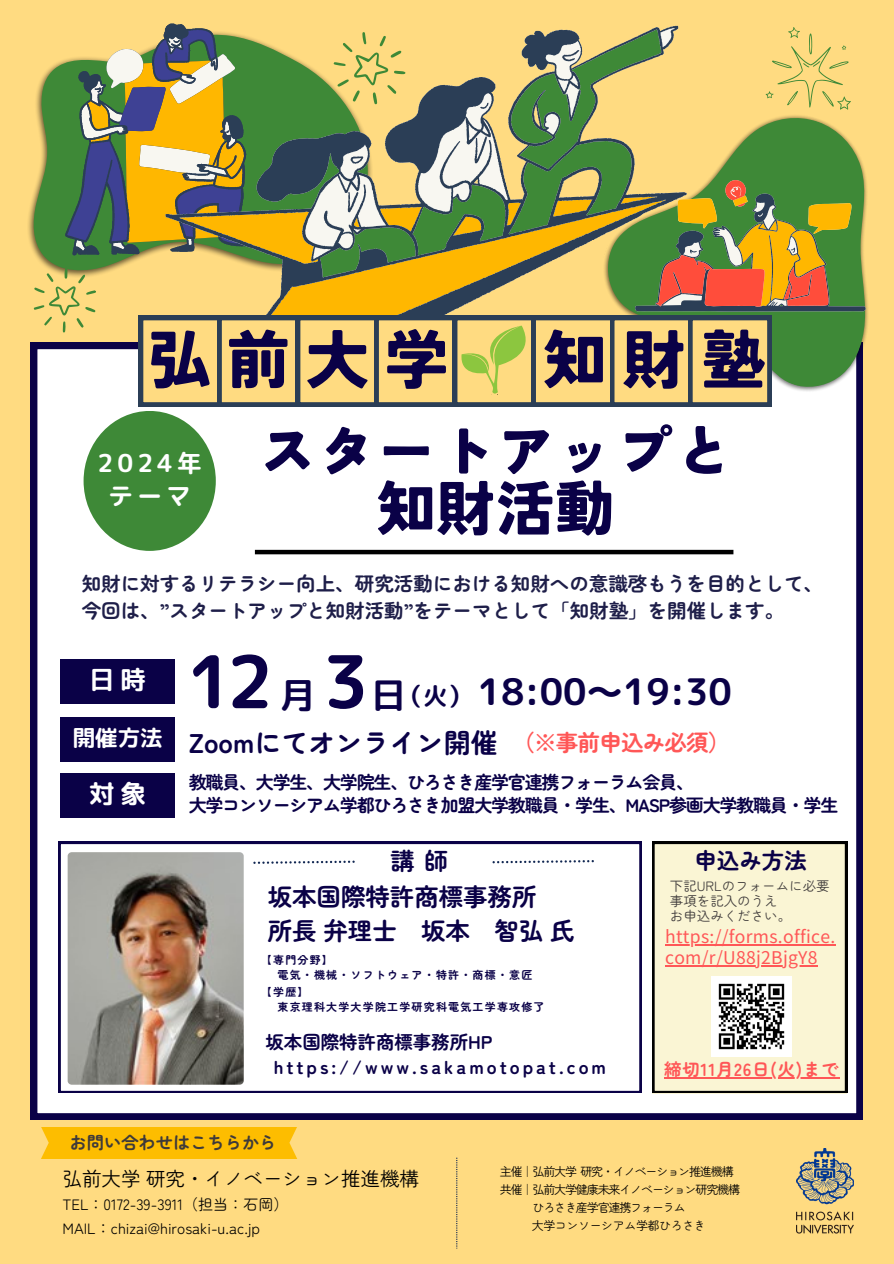
<style>
.page{position:relative;width:894px;height:1264px;background:#fff}
.page>*{position:absolute;margin:0;border:0;box-sizing:border-box;transform-origin:0 0}
.t1{font:72.6px "rounded mplus 1 p bold";color:#0a0147}
.t2{font:900 64.05px "Tsunagi Gothic";letter-spacing:.235em;color:#0a0147}
.t3{font:900 59.55px/57.3px "Tsunagi Gothic";color:#0a0147;text-align:center}
.t4{font:36.6px "rounded mplus 1 p bold";color:#0a0147}
.t5{font:34.95px "rounded mplus 1 p bold";color:#0a0147}
.t6{font:700 27px "Zen Maru Gothic";color:#0a0147}
.t7{font:25.5px "rounded mplus 1 p bold";color:#fff}
.t8{font:24.6px/33.8px "rounded mplus 1 p bold";letter-spacing:.17em;color:#fff;text-align:center}
.t9{font:700 24.45px/33.8px "Zen Maru Gothic";color:#0a0147}
.t10{font:24.45px "rounded mplus 1 p bold";color:#0a0147}
.t11{font:700 24px "Zen Maru Gothic";color:#0a0147}
.t12{font:700 22.5px "Zen Maru Gothic";letter-spacing:-.035em;color:#ff5757}
.t13{font:700 22.5px "Zen Maru Gothic";color:#0a0147}
.t14{font:22.5px "rounded mplus 1 p bold";color:#fff}
.t15{font:700 19.5px/27px "Zen Maru Gothic";color:#1e1e49}
.t16{font:19.5px "Zen Maru Gothic";color:#000}
.t17{font:700 18.45px/24.8px "Zen Maru Gothic";letter-spacing:.16em;color:#0a0147}
.t18{font:700 18px/23.7px "Zen Maru Gothic";letter-spacing:-.07em;color:#0a0147}
.t19{font:17.55px "Noto Sans JP";letter-spacing:.015em;color:#ff5757}
.t20{font:700 17.55px "Zen Maru Gothic";letter-spacing:.035em;color:#ff5757}
.t21{font:700 17.25px "Zen Maru Gothic";color:#3e3a3a}
.t22{font:15px "Zen Maru Gothic";color:#000}
.t23{font:13.5px/14.5px "Zen Maru Gothic";color:#3e3a3a}
.t24{font:12px "Zen Maru Gothic";letter-spacing:-.095em;color:#000}
.t25{font:12px "Zen Maru Gothic";letter-spacing:-.035em;color:#000}
.t26{font:700 10.95px "Zen Maru Gothic";letter-spacing:.115em;color:#0a0147}
</style>
<div class="page">
<div style="left:0;top:0;width:893px;height:1263px;background:#ffdb81"></div>
<div style="left:31px;top:342px;width:831px;height:777px;background:#fff"></div>
<img style="left:581px;top:406px;width:282px;height:3px">
<div style="left:84px;top:411px;width:132px;height:140px;background:#3e8937;border-radius:50%"></div>
<hr style="left:255px;top:550px;width:478px;height:4px;background:#000">
<div style="left:59px;top:841px;width:582px;height:251px;background:#fff"></div>
<svg style="left:253px;top:860px;width:101px;height:3px"></svg>
<svg style="left:492px;top:860px;width:101px;height:3px"></svg>
<svg style="left:652px;top:841px;width:194px;height:251px;background:#efe9c9"></svg>
<img style="left:68px;top:852px;width:175px;height:232px;border-radius:4px">
<div style="left:41px;top:1127px;width:256px;height:31px;background:#fdbd00"></div>
<div style="left:61px;top:659px;width:114px;height:44px;background:#0a0147"></div>
<div style="left:61px;top:717px;width:114px;height:44px;background:#0a0147"></div>
<div style="left:61px;top:772px;width:114px;height:45px;background:#0a0147"></div>
<svg style="left:456px;top:1157px;width:1px;height:91px"></svg>
<svg style="left:33px;top:26px;width:833px;height:380px"></svg>
<img style="left:796px;top:1148px;width:56px;height:85px">
<img style="left:711px;top:976px;width:79px;height:80px">
<hr style="left:664px;top:1077px;width:175px;height:1px;background:#ff5757">
<hr style="left:665px;top:944px;width:170px;height:1px;background:#ff5757">
<hr style="left:665px;top:965px;width:152px;height:1px;background:#ff5757">
<p class="t2" style="left:147px;top:327px;width:303px">弘前大学</p>
<p class="t2" style="left:542px;top:327px;width:224px">知財塾</p>
<p class="t8" style="left:97px;top:445px;width:106px">2024年テーマ</p>
<p class="t3" style="left:257px;top:422px;width:478px">スタートアップと知財活動</p>
<h3 class="t15" style="left:82px;top:569px;width:742px">知財に対するリテラシー向上、研究活動における知財への意識啓もうを目的として、今回は、”スタートアップと知財活動”をテーマとして「知財塾」を開催します。</h3>
<p class="t7" style="left:89px;top:661px;width:58px">日時</p>
<h1 class="t14" style="left:73px;top:722px;width:92px">開催方法</h1>
<p class="t7" style="left:89px;top:775px;width:58px">対象</p>
<p class="t1" style="left:187px;top:630px;width:87px">12</p>
<h3 class="t1" style="left:322px;top:630px;width:48px">3</h3>
<h4 class="t5" style="left:371px;top:670px;width:36px">日</h4>
<p class="t10" style="left:398px;top:678px;width:75px">（火）</p>
<h4 class="t4" style="left:477px;top:665px;width:256px">18:00～19:30</h4>
<h3 class="t6" style="left:189px;top:722px;width:310px">Zoomにてオンライン開催</h3>
<p class="t18" style="left:189px;top:768px;width:651px">教職員、大学生、大学院生、ひろさき産学官連携フォーラム会員、<br>大学コンソーシアム学都ひろさき加盟大学教職員・学生、MASP参画大学教職員・学生</p>
<h3 class="t5" style="left:280px;top:670px;width:36px">月</h3>
<p class="t12" style="left:512px;top:724px;width:219px">（※事前申込み必須）</p>
<p class="t11" style="left:390px;top:842px;width:59px">講師</p>
<p class="t9" style="left:268px;top:878px;width:308px">坂本国際特許商標事務所<br>所長弁理士 坂本 智弘氏</p>
<h2 class="t26" style="left:261px;top:951px;width:73px">【専門分野】</h2>
<p class="t26" style="left:277px;top:965px;width:256px">電気・機械・ソフトウェア・特許・商標・意匠</p>
<h4 class="t26" style="left:261px;top:983px;width:49px">【学歴】</h4>
<p class="t26" style="left:277px;top:997px;width:268px">東京理科大学大学院工学研究科電気工学専攻修了</p>
<p class="t17" style="left:273px;top:1028px;width:334px;text-indent:-8px">坂本国際特許商標事務所HP https://www.sakamotopat.com</p>
<p class="t13" style="left:694px;top:843px;width:114px">申込み方法</p>
<h6 class="t23" style="left:669px;top:878px;width:161px">下記URLのフォームに必要事項を記入のうえ</h6>
<p class="t23" style="left:669px;top:907px;width:123px">お申込みください。</p>
<p class="t19" style="left:665px;top:922px;width:171px">https://forms.office.</p>
<p class="t19" style="left:665px;top:944px;width:154px">com/r/U88j2BjgY8</p>
<h5 class="t20" style="left:664px;top:1055px;width:176px">締切11月26日(火)まで</h5>
<p class="t21" style="left:70px;top:1128px;width:208px">お問い合わせはこちらから</p>
<h6 class="t16" style="left:62px;top:1162px;width:358px">弘前大学研究・イノベーション推進機構</h6>
<h3 class="t22" style="left:62px;top:1192px;width:227px">TEL：0172-39-3911（担当：石岡）</h3>
<h4 class="t22" style="left:62px;top:1216px;width:199px">MAIL：chizai@hirosaki-u.ac.jp</h4>
<p class="t24" style="left:499px;top:1162px;width:235px">主催｜弘前大学研究・イノベーション推進機構</p>
<p class="t24" style="left:499px;top:1180px;width:242px">共催｜弘前大学健康未来イノベーション研究機構</p>
<p class="t24" style="left:532px;top:1198px;width:155px">ひろさき産学官連携フォーラム</p>
<p class="t25" style="left:531px;top:1216px;width:175px">大学コンソーシアム学都ひろさき</p>
</div>
